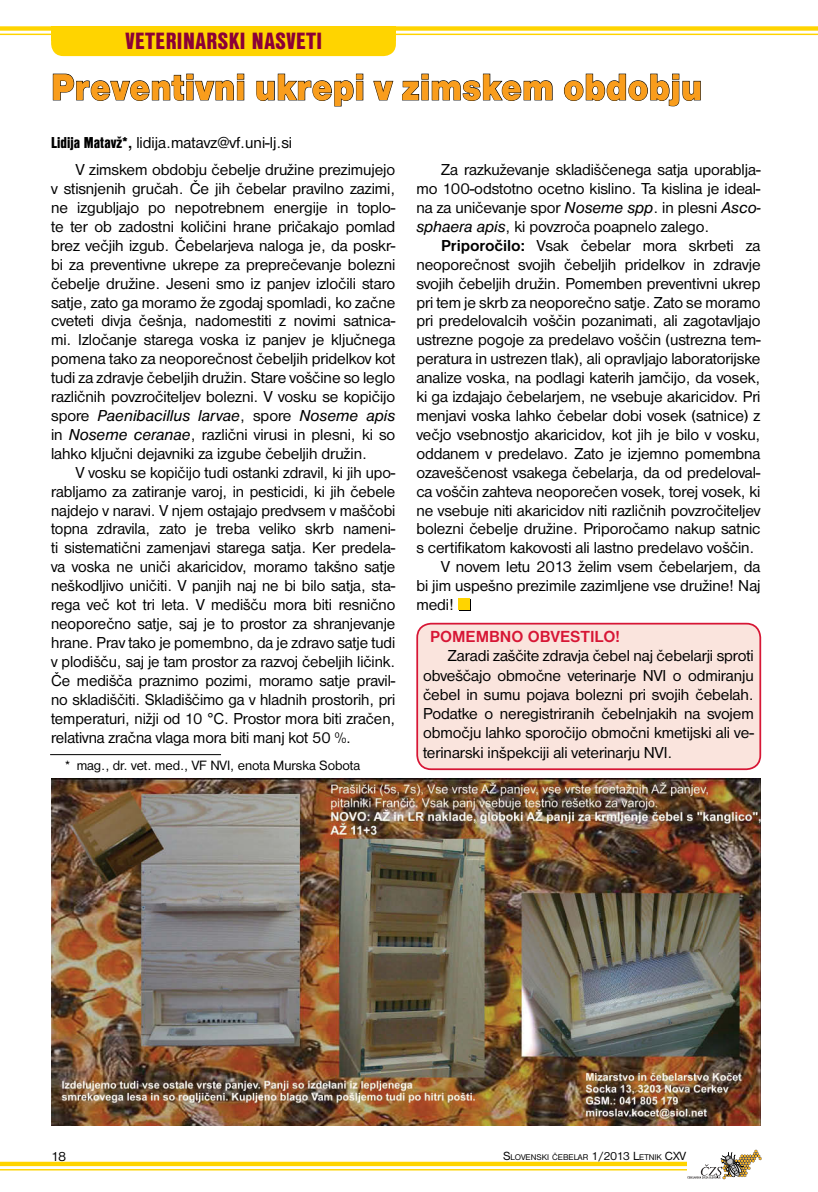
<style>
.page{position:relative;width:818px;height:1192px;background:#fff}
.page>*{position:absolute;margin:0;border:0;box-sizing:border-box;transform-origin:0 0}
.t1{font:38.5px "Nimbus San DEE Blac";letter-spacing:.01em;color:#f99d1c;scale:.9 1}
.t2{font:24.5px "Nimbus San DEE Blac Cond";letter-spacing:.015em;color:#8b0037}
.t3{font:700 16.62px "Nimbus San DEE";color:#d71635}
.t4{font:16.45px/18.9px "Nimbus San DEE";letter-spacing:-.005em;color:#000;text-align:justify}
.t5{font:14px "Nimbus San DEE";letter-spacing:-.005em;color:#000}
.t6{font:8.58px "Nimbus San DEE";color:#000}
.s1{font-family:"Nimbus San DEE Blac Cond"}
.s2{font-weight:700}
.s3{font-style:italic}
.s4{font-size:12.25px}
</style>
<div class="page">
<svg style="left:0;top:1161px;width:687px;height:4px;background:#ffdc2f"></svg>
<hr style="left:0;top:1168px;width:753px;height:2px;background:#ffd400">
<div style="left:51px;top:26px;width:345px;height:30px;background:#ffd400;border-radius:12px"></div>
<div style="left:0;top:26px;width:818px;height:5px;background:#ffd400"></div>
<hr style="left:0;top:34px;width:818px;height:1px;background:#ffd400">
<div style="left:51px;top:26px;width:345px;height:15px;background:#ffd400"></div>
<svg style="left:687px;top:1149px;width:74px;height:30px"></svg>
<svg style="left:52px;top:73px;width:193px;height:28px"></svg>
<svg style="left:256px;top:73px;width:108px;height:34px"></svg>
<svg style="left:373px;top:80px;width:21px;height:21px"></svg>
<svg style="left:402px;top:73px;width:151px;height:28px"></svg>
<svg style="left:563px;top:73px;width:138px;height:34px"></svg>
<hr style="left:50px;top:754px;width:171px;height:1px;background:#000">
<div style="left:459px;top:599px;width:12px;height:11px;background:#ffd400"></div>
<div style="left:458px;top:598px;width:11px;height:11px;background:#ffd400"></div>
<div style="left:417px;top:623px;width:343px;height:146px;background:#fae4dd;border-radius:14px"></div>
<div style="left:416px;top:622px;width:345px;height:148px;border:2px solid #d71635;border-radius:14px"></div>
<img style="left:51px;top:778px;width:709px;height:347px">
<h2 class="t2" style="left:126px;top:27px;width:198px">VETERINARSKI NASVETI</h2>
<h1 class="t1" style="left:51px;top:65px;width:725px">Preventivni ukrepi v zimskem obdobju</h1>
<p class="t4" style="left:51px;top:134px;width:243px"><span class="s1">Lidija Matavž*</span><span class="s2">,</span> lidija.matavz@vf.uni-lj.si</p>
<p class="t4" style="left:51px;top:160px;width:346px;text-indent:25px">V zimskem obdobju čebelje družine prezimujejo v stisnjenih gručah. Če jih čebelar pravilno zazimi, ne izgubljajo po nepotrebnem energije in toplo&shy;te ter ob zadostni količini hrane pričakajo pomlad brez večjih izgub. Čebelarjeva naloga je, da poskr&shy;bi za preventivne ukrepe za preprečevanje bolezni čebelje družine. Jeseni smo iz panjev izločili staro satje, zato ga moramo že zgodaj spomladi, ko začne cveteti divja češnja, nadomestiti z novimi satnica&shy;mi. Izločanje starega voska iz panjev je ključnega pomena tako za neoporečnost čebeljih pridelkov kot tudi za zdravje čebeljih družin. Stare voščine so leglo različnih povzročiteljev bolezni. V vosku se kopičijo spore <span class="s3">Paenibacillus larvae</span>, spore <span class="s3">Noseme apis </span>in <span class="s3">Noseme ceranae</span>, različni virusi in plesni, ki so lahko ključni dejavniki za izgube čebeljih družin.</p>
<p class="t4" style="left:51px;top:463px;width:346px;text-indent:25px">V vosku se kopičijo tudi ostanki zdravil, ki jih upo&shy;rabljamo za zatiranje varoj, in pesticidi, ki jih čebele najdejo v naravi. V njem ostajajo predvsem v maščobi topna zdravila, zato je treba veliko skrb nameni&shy;ti sistematični zamenjavi starega satja. Ker predela&shy;va voska ne uniči akaricidov, moramo takšno satje neškodljivo uničiti. V panjih naj ne bi bilo satja, sta&shy;rega več kot tri leta. V medišču mora biti resnično neoporečno satje, saj je to prostor za shranjevanje hrane. Prav tako je pomembno, da je zdravo satje tudi v plodišču, saj je tam prostor za razvoj čebeljih ličink.<br>Če medišča praznimo pozimi, moramo satje pravil&shy;no skladiščiti. Skladiščimo ga v hladnih prostorih, pri temperaturi, nižji od 10 °C. Prostor mora biti zračen, relativna zračna vlaga mora biti manj kot 50 %.</p>
<p class="t5" style="left:65px;top:757px;width:297px">* mag., dr. vet. med., VF NVI, enota Murska Sobota</p>
<p class="t4" style="left:416px;top:160px;width:346px;text-indent:25px">Za razkuževanje skladiščenega satja uporablja&shy;mo 100-odstotno ocetno kislino. Ta kislina je ideal&shy;na za uničevanje spor <span class="s3">Noseme spp</span>. in plesni <span class="s3">Asco&shy;sphaera apis</span>, ki povzroča poapnelo zalego.</p>
<p class="t4" style="left:441px;top:236px;width:321px"><span class="s2">Priporočilo:</span> Vsak čebelar mora skrbeti za</p>
<p class="t4" style="left:416px;top:255px;width:346px">neoporečnost svojih čebeljih pridelkov in zdravje</p>
<p class="t4" style="left:416px;top:274px;width:346px">svojih čebeljih družin. Pomemben preventivni ukrep</p>
<p class="t4" style="left:416px;top:293px;width:346px">pri tem je skrb za neoporečno satje. Zato se moramo</p>
<p class="t4" style="left:416px;top:312px;width:346px">pri predelovalcih voščin pozanimati, ali zagotavljajo</p>
<p class="t4" style="left:416px;top:330px;width:346px">ustrezne pogoje za predelavo voščin (ustrezna tem-</p>
<p class="t4" style="left:416px;top:349px;width:346px">peratura in ustrezen tlak), ali opravljajo laboratorijske</p>
<p class="t4" style="left:416px;top:368px;width:346px">analize voska, na podlagi katerih jamčijo, da vosek,</p>
<p class="t4" style="left:416px;top:387px;width:346px">ki ga izdajajo čebelarjem, ne vsebuje akaricidov. Pri</p>
<p class="t4" style="left:416px;top:406px;width:346px">menjavi voska lahko čebelar dobi vosek (satnice) z</p>
<p class="t4" style="left:416px;top:425px;width:346px">večjo vsebnostjo akaricidov, kot jih je bilo v vosku,</p>
<p class="t4" style="left:416px;top:444px;width:346px">oddanem v predelavo. Zato je izjemno pomembna</p>
<p class="t4" style="left:416px;top:463px;width:346px">ozaveščenost vsakega čebelarja, da od predeloval-</p>
<p class="t4" style="left:416px;top:482px;width:346px">ca voščin zahteva neoporečen vosek, torej vosek, ki</p>
<p class="t4" style="left:416px;top:501px;width:346px">ne vsebuje niti akaricidov niti različnih povzročiteljev</p>
<p class="t4" style="left:416px;top:519px;width:346px">bolezni čebelje družine. Priporočamo nakup satnic</p>
<p class="t4" style="left:416px;top:538px;width:340px">s certifikatom kakovosti ali lastno predelavo voščin.</p>
<p class="t4" style="left:441px;top:557px;width:321px">V novem letu 2013 želim vsem čebelarjem, da</p>
<p class="t4" style="left:416px;top:576px;width:346px">bi jim uspešno prezimile zazimljene vse družine! Naj</p>
<p class="t4" style="left:416px;top:595px;width:39px">medi!</p>
<p class="t3" style="left:430px;top:627px;width:191px">POMEMBNO OBVESTILO!</p>
<p class="t4" style="left:423px;top:646px;width:332px;text-indent:25px">Zaradi zaščite zdravja čebel naj čebelarji sproti obveščajo območne veterinarje NVI o odmiranju čebel in sumu pojava bolezni pri svojih čebelah.<br>Podatke o neregistriranih čebelnjakih na svojem območju lahko sporočijo območni kmetijski ali ve&shy;terinarski inšpekciji ali veterinarju NVI.</p>
<p class="t5" style="left:51px;top:1148px;width:17px">18</p>
<p class="t6" style="left:503px;top:1151px;width:185px"><span class="s4">S</span>LOVENSKI ČEBELAR <span class="s4">1/2013 L</span>ETNIK <span class="s4">CXV</span></p>
</div>
